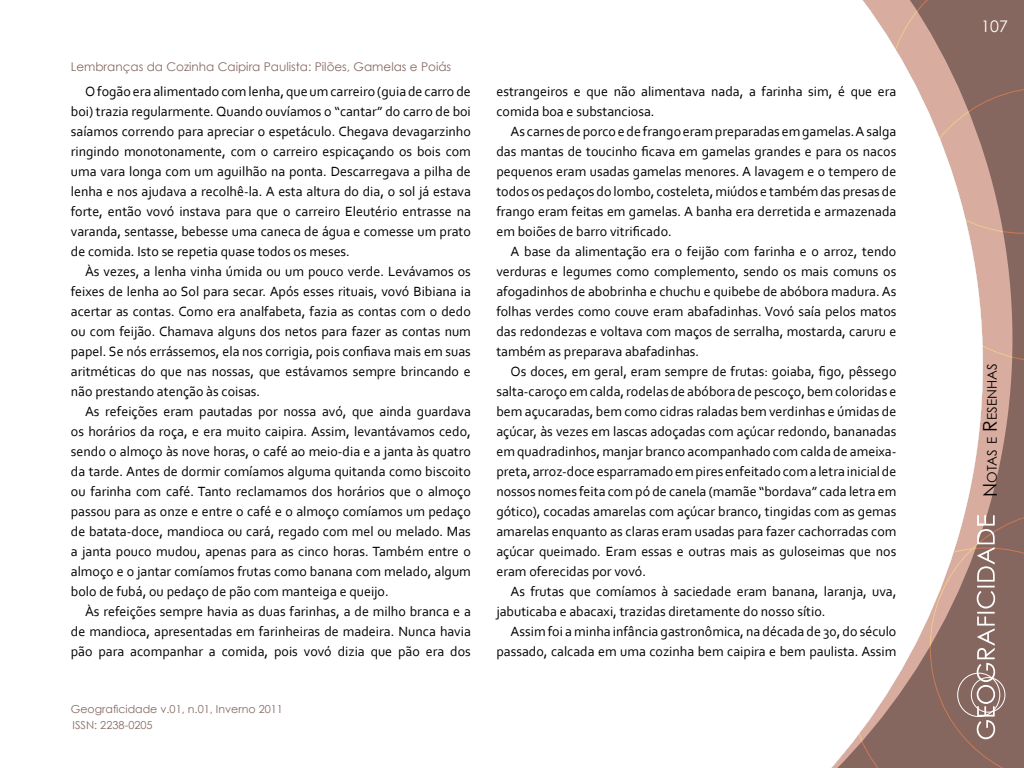
<style>
.page{position:relative;width:1024px;height:768px;background:#fff}
.page>*{position:absolute;margin:0;border:0;box-sizing:border-box;transform-origin:0 0}
.t1{font:16px "Century Gothic";color:#fff}
.t2{font:14px/20px "Corbel";color:#000;text-align:justify}
.t3{font:13.3px "Century Gothic";color:#000}
.t4{font:12px "Century Gothic";color:#876961}
.t5{font:11px "Century Gothic";color:#876961}
.s1{font-size:19px}
</style>
<div class="page">
<svg style="left:1012px;top:0;width:12px;height:87px"></svg>
<div style="left:1012px;top:87px;width:12px;height:275px;background:#86675f"></div>
<div style="left:1012px;top:510px;width:12px;height:258px;background:#86675f"></div>
<svg style="left:831px;top:0;width:181px;height:768px"></svg>
<p class="t4" style="left:71px;top:58px;width:382px">Lembranças da Cozinha Caipira Paulista: Pilões, Gamelas e Poiás</p>
<p class="t2" style="left:71px;top:81px;width:402px;text-indent:14px">O fogão era alimentado com lenha, que um carreiro (guia de carro de boi) trazia regularmente. Quando ouvíamos o “cantar” do carro de boi saíamos correndo para apreciar o espetáculo. Chegava devagarzinho ringindo monotonamente, com o carreiro espicaçando os bois com uma vara longa com um aguilhão na ponta. Descarregava a pilha de lenha e nos ajudava a recolhê-la. A esta altura do dia, o sol já estava forte, então vovó instava para que o carreiro Eleutério entrasse na varanda, sentasse, bebesse uma caneca de água e comesse um prato de comida. Isto se repetia quase todos os meses.</p>
<p class="t2" style="left:71px;top:261px;width:402px;text-indent:14px">Às vezes, a lenha vinha úmida ou um pouco verde. Levávamos os feixes de lenha ao Sol para secar. Após esses rituais, vovó Bibiana ia acertar as contas. Como era analfabeta, fazia as contas com o dedo ou com feijão. Chamava alguns dos netos para fazer as contas num papel. Se nós errássemos, ela nos corrigia, pois confiava mais em suas aritméticas do que nas nossas, que estávamos sempre brincando e não prestando atenção às coisas.</p>
<p class="t2" style="left:71px;top:401px;width:402px;text-indent:14px">As refeições eram pautadas por nossa avó, que ainda guardava os horários da roça, e era muito caipira. Assim, levantávamos cedo, sendo o almoço às nove horas, o café ao meio-dia e a janta às quatro da tarde. Antes de dormir comíamos alguma quitanda como biscoito ou farinha com café. Tanto reclamamos dos horários que o almoço passou para as onze e entre o café e o almoço comíamos um pedaço de batata-doce, mandioca ou cará, regado com mel ou melado. Mas a janta pouco mudou, apenas para as cinco horas. Também entre o almoço e o jantar comíamos frutas como banana com melado, algum bolo de fubá, ou pedaço de pão com manteiga e queijo.</p>
<p class="t2" style="left:71px;top:601px;width:402px;text-indent:14px">Às refeições sempre havia as duas farinhas, a de milho branca e a de mandioca, apresentadas em farinheiras de madeira. Nunca havia pão para acompanhar a comida, pois vovó dizia que pão era dos</p>
<p class="t5" style="left:71px;top:701px;width:214px">Geograficidade v.01, n.01, Inverno 2011</p>
<p class="t5" style="left:73px;top:717px;width:82px">ISSN: 2238-0205</p>
<p class="t2" style="left:496px;top:81px;width:402px">estrangeiros e que não alimentava nada, a farinha sim, é que era comida boa e substanciosa.</p>
<p class="t2" style="left:496px;top:121px;width:402px;text-indent:14px">As carnes de porco e de frango eram preparadas em gamelas. A salga das mantas de toucinho ficava em gamelas grandes e para os nacos pequenos eram usadas gamelas menores. A lavagem e o tempero de todos os pedaços do lombo, costeleta, miúdos e também das presas de frango eram feitas em gamelas. A banha era derretida e armazenada em boiões de barro vitrificado.</p>
<p class="t2" style="left:496px;top:241px;width:402px;text-indent:14px">A base da alimentação era o feijão com farinha e o arroz, tendo verduras e legumes como complemento, sendo os mais comuns os afogadinhos de abobrinha e chuchu e quibebe de abóbora madura. As folhas verdes como couve eram abafadinhas. Vovó saía pelos matos das redondezas e voltava com maços de serralha, mostarda, caruru e também as preparava abafadinhas.</p>
<p class="t2" style="left:496px;top:361px;width:402px;text-indent:14px">Os doces, em geral, eram sempre de frutas: goiaba, figo, pêssego salta-caroço em calda, rodelas de abóbora de pescoço, bem coloridas e bem açucaradas, bem como cidras raladas bem verdinhas e úmidas de açúcar, às vezes em lascas adoçadas com açúcar redondo, bananadas em quadradinhos, manjar branco acompanhado com calda de ameixa&shy;preta, arroz-doce esparramado em pires enfeitado com a letra inicial de nossos nomes feita com pó de canela (mamãe “bordava” cada letra em gótico), cocadas amarelas com açúcar branco, tingidas com as gemas amarelas enquanto as claras eram usadas para fazer cachorradas com açúcar queimado. Eram essas e outras mais as guloseimas que nos eram oferecidas por vovó.</p>
<p class="t2" style="left:496px;top:581px;width:402px;text-indent:14px">As frutas que comíamos à saciedade eram banana, laranja, uva, jabuticaba e abacaxi, trazidas diretamente do nosso sítio.</p>
<p class="t2" style="left:496px;top:621px;width:402px;text-align:right">Assim foi a minha infância gastronômica, na década de 30, do século passado, calcada em uma cozinha bem caipira e bem paulista. Assim</p>
<p class="t1" style="left:981px;top:15px;width:28px">107</p>
<p class="t3" style="left:983px;top:497px;width:135px;rotate:-90deg"><span class="s1">N</span>otas e <span class="s1">R</span>esen has</p>
</div>
